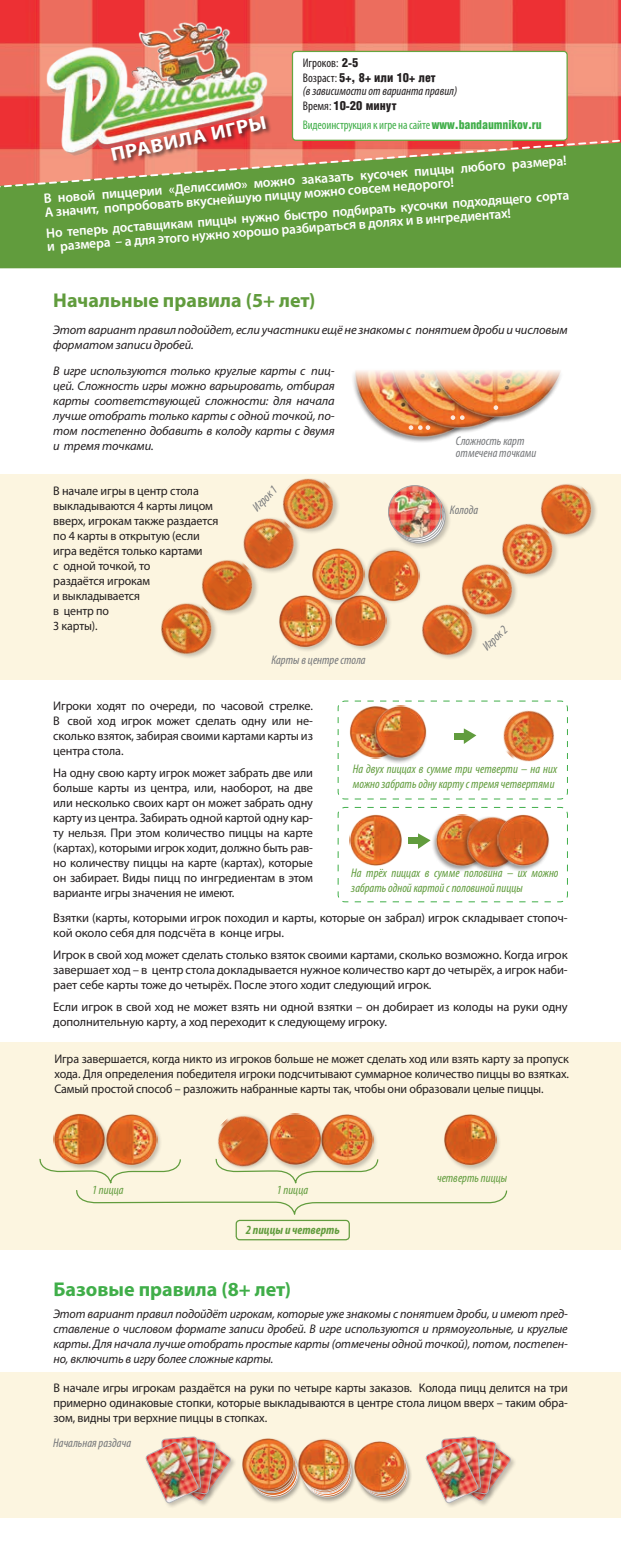
<style>
.page{position:relative;width:621px;height:1560px;background:#fff}
.page>*{position:absolute;margin:0;border:0;box-sizing:border-box;transform-origin:0 0}
.t1{font:700 20px "Myriad Pro";color:#619c3d}
.t2{font:700 20px "Myriad Pro";color:#40ae49}
.t3{font:700 19.12px "Myriad Pro";color:#fff;scale:1.1 1}
.t4{font:600 13.75px/14px "Myriad Pro";color:#fff}
.t5{font:12.5px/15px "Myriad Pro";letter-spacing:-.01em;color:#231f20;text-align:justify}
.t6{font:italic 12.5px/15px "Myriad Pro";letter-spacing:-.01em;color:#231f20;text-align:justify}
.t7{font:12.5px/15px "Myriad Pro";letter-spacing:-.01em;color:#231f20;text-align:justify;scale:.96 1}
.t8{font:italic condensed 12.5px/15px "Myriad Pro";color:#619c3d}
.t9{font:italic condensed 12.5px/12.5px "Myriad Pro";color:#76787b}
.t10{font:condensed 12.5px "Myriad Pro";letter-spacing:-.01em;color:#40ae49}
.t11{font:900 12.5px "Helios Cond";color:#231f20}
.t12{font:italic condensed 12.5px "Myriad Pro";color:#231f20}
.t13{font:italic 700 condensed 12.5px "Myriad Pro";color:#619c3d}
.t14{font:condensed 12.5px "Myriad Pro";color:#231f20}
.s1{font-family:"Helios Cond";font-weight:900;font-stretch:normal}
.s2{font-family:"Myriad Pro";font-weight:400;font-stretch:condensed}
</style>
<div class="page">
<img style="left:0;top:0;width:620px;height:136px">
<img style="left:37px;top:0;width:240px;height:136px">
<div style="left:0;top:1371px;width:620px;height:146px;background:#fcf5e0"></div>
<div style="left:299px;top:1445px;width:56px;height:57px;background:#231f20;opacity:.25"></div>
<div style="left:246px;top:1445px;width:56px;height:57px;background:#231f20;opacity:.25"></div>
<div style="left:355px;top:1445px;width:56px;height:57px;background:#231f20;opacity:.25"></div>
<div style="left:0;top:474px;width:620px;height:205px;background:#fcf5e0"></div>
<div style="left:0;top:1041px;width:620px;height:208px;background:#fcf5e0"></div>
<img style="left:202px;top:560px;width:56px;height:55px">
<img style="left:232px;top:518px;width:67px;height:62px">
<img style="left:271px;top:478px;width:68px;height:62px">
<img style="left:541px;top:484px;width:56px;height:54px">
<img style="left:422px;top:604px;width:56px;height:55px">
<img style="left:450px;top:564px;width:67px;height:62px">
<img style="left:490px;top:511px;width:74px;height:74px">
<img style="left:161px;top:591px;width:63px;height:67px">
<div style="left:442px;top:1112px;width:58px;height:59px;background:#231f20;opacity:.25"></div>
<img style="left:443px;top:1113px;width:52px;height:52px">
<img style="left:53px;top:1113px;width:52px;height:44px">
<div style="left:105px;top:1112px;width:58px;height:59px;background:#231f20;opacity:.25"></div>
<div style="left:320px;top:1112px;width:58px;height:59px;background:#231f20;opacity:.25"></div>
<img style="left:326px;top:1113px;width:46px;height:44px">
<img style="left:218px;top:1115px;width:50px;height:42px">
<div style="left:268px;top:1113px;width:58px;height:57px;background:#231f20;opacity:.25"></div>
<div style="left:390px;top:488px;width:61px;height:61px;background:#231f20;opacity:.25"></div>
<img style="left:388px;top:485px;width:52px;height:53px">
<div style="left:388px;top:485px;width:53px;height:53px;border:1px solid #9d9fa2;border-radius:50%"></div>
<div style="left:0;top:190px;width:620px;height:78px;background:#619c3d"></div>
<svg style="left:215px;top:1157px;width:163px;height:25px"></svg>
<svg style="left:76px;top:1190px;width:431px;height:34px"></svg>
<svg style="left:39px;top:1157px;width:142px;height:25px"></svg>
<div style="left:235px;top:1219px;width:114px;height:21px;border:1px solid #619c3d;border-radius:4px"></div>
<div style="left:333px;top:593px;width:59px;height:59px;background:#231f20;opacity:.25"></div>
<img style="left:336px;top:604px;width:50px;height:42px">
<div style="left:278px;top:594px;width:58px;height:58px;background:#231f20;opacity:.25"></div>
<img style="left:278px;top:594px;width:53px;height:53px">
<div style="left:311px;top:547px;width:58px;height:58px;background:#231f20;opacity:.25"></div>
<img style="left:311px;top:547px;width:53px;height:53px">
<div style="left:364px;top:546px;width:58px;height:58px;background:#231f20;opacity:.25"></div>
<img style="left:367px;top:549px;width:52px;height:52px">
<svg style="left:337px;top:700px;width:230px;height:99px"></svg>
<svg style="left:337px;top:806px;width:230px;height:96px"></svg>
<div style="left:173px;top:1438px;width:64px;height:68px;background:#231f20;opacity:.25"></div>
<div style="left:452px;top:1438px;width:64px;height:68px;background:#231f20;opacity:.25"></div>
<div style="left:352px;top:1439px;width:58px;height:59px;background:#231f20;opacity:.25"></div>
<img style="left:354px;top:1440px;width:51px;height:52px">
<div style="left:145px;top:1440px;width:59px;height:68px;background:#231f20;opacity:.25"></div>
<img style="left:145px;top:1436px;width:86px;height:67px">
<div style="left:424px;top:1440px;width:60px;height:68px;background:#231f20;opacity:.25"></div>
<img style="left:424px;top:1436px;width:87px;height:67px">
<div style="left:110px;top:115px;width:162px;height:51px;background:#231f20;opacity:.75"></div>
<div style="left:292px;top:51px;width:274px;height:89px;background:#fff;border-radius:3px"></div>
<div style="left:291px;top:51px;width:276px;height:90px;border:1px solid #66a53f;border-radius:3px"></div>
<div style="left:350px;top:368px;width:142px;height:75px;background:#231f20;opacity:.49"></div>
<img style="left:351px;top:368px;width:141px;height:71px">
<div style="left:388px;top:368px;width:140px;height:66px;background:#231f20;opacity:.49"></div>
<img style="left:389px;top:369px;width:139px;height:60px">
<div style="left:429px;top:368px;width:135px;height:56px;background:#231f20;opacity:.49"></div>
<img style="left:427px;top:369px;width:137px;height:50px">
<svg style="left:493px;top:405px;width:5px;height:5px"></svg>
<svg style="left:450px;top:415px;width:14px;height:5px"></svg>
<svg style="left:408px;top:425px;width:22px;height:5px"></svg>
<div style="left:241px;top:1436px;width:58px;height:59px;background:#231f20;opacity:.25"></div>
<img style="left:241px;top:1437px;width:53px;height:52px">
<div style="left:296px;top:1437px;width:58px;height:58px;background:#231f20;opacity:.25"></div>
<img style="left:297px;top:1437px;width:52px;height:53px">
<svg style="left:0;top:136px;width:620px;height:54px;background:#a78d59"></svg>
<p class="t14" style="left:302px;top:56px;width:57px">Игроков: <span class="s1">2-5</span></p>
<p class="t11" style="left:302px;top:71px;width:134px"><span class="s2">Возраст:</span> 5+, 8+ или 10+ лет</p>
<p class="t12" style="left:302px;top:83px;width:156px">(в зависимости от варианта правил)</p>
<p class="t11" style="left:302px;top:98px;width:95px"><span class="s2">Время:</span> 10-20 минут</p>
<p class="t10" style="left:302px;top:117px;width:240px">Видеоинструкция к игре на сайте <span class="s1">www.bandaumnikov.ru</span></p>
<h2 class="t3" style="left:108px;top:142px;width:146px;rotate:-12deg">ПРАВИЛА ИГРЫ</h2>
<p class="t4" style="left:43px;top:190px;width:525px;rotate:-4deg">В новой пиццерии «Делиссимо» можно заказать кусочек пиццы любого размера!<br>А значит, попробовать вкуснейшую пиццу можно совсем недорого!</p>
<p class="t4" style="left:46px;top:225px;width:525px;rotate:-4deg">Но теперь доставщикам пиццы нужно быстро подбирать кусочки подходящего сорта и размера – а для этого нужно хорошо разбираться в долях и в ингредиентах!</p>
<h1 class="t1" style="left:53px;top:287px;width:263px">Начальные правила (5+ лет)</h1>
<p class="t6" style="left:53px;top:322px;width:515px">Этот вариант правил подойдет, если участники ещё не знакомы с понятием дроби и числовым форматом записи дробей.</p>
<p class="t6" style="left:53px;top:363px;width:283px">В игре используются только круглые карты с пиц&shy;цей. Сложность игры можно варьировать, отбирая карты соответствующей сложности: для начала лучше отобрать только карты с одной точкой, по&shy;том постепенно добавить в колоду карты с двумя и тремя точками.</p>
<p class="t5" style="left:53px;top:483px;width:167px;text-align:left">В начале игры в центр стола выкладываются 4 карты лицом вверх, игрокам также раздается по 4 карты в открытую (если игра ведётся только картами<br>с одной точкой, то<br>раздаётся игрокам<br>и выкладывается<br>в центр по<br>3 карты).</p>
<p class="t9" style="left:250px;top:504px;width:31px;rotate:-45deg">Игрок 1</p>
<p class="t9" style="left:271px;top:653px;width:96px">Карты в центре стола</p>
<p class="t9" style="left:455px;top:434px;width:82px">Сложность карт отмечена точками</p>
<p class="t9" style="left:449px;top:504px;width:30px">Колода</p>
<p class="t9" style="left:479px;top:644px;width:31px;rotate:-45deg">Игрок 2</p>
<p class="t5" style="left:53px;top:698px;width:261px">Игроки ходят по очереди, по часовой стрелке.<br>В свой ход игрок может сделать одну или не&shy;сколько взяток, забирая своими картами карты из центра стола.</p>
<p class="t5" style="left:53px;top:765px;width:261px">На одну свою карту игрок может забрать две или больше карты из центра, или, наоборот, на две или несколько своих карт он может забрать одну карту из центра. Забирать одной картой одну кар&shy;ту нельзя. При этом количество пиццы на карте (картах), которыми игрок ходит, должно быть рав&shy;но количеству пиццы на карте (картах), которые он забирает. Виды пицц по ингредиентам в этом варианте игры значения не имеют.</p>
<p class="t8" style="left:352px;top:761px;width:206px">На двух пиццах в сумме три четверти – на них можно забрать одну карту с тремя четвертями</p>
<p class="t8" style="left:351px;top:865px;width:208px">На трёх пиццах в сумме половина – их можно забрать одной картой с половиной пиццы</p>
<p class="t5" style="left:53px;top:910px;width:515px">Взятки (карты, которыми игрок походил и карты, которые он забрал) игрок складывает стопоч&shy;кой около себя для подсчёта в конце игры.</p>
<p class="t5" style="left:53px;top:947px;width:515px">Игрок в свой ход может сделать столько взяток своими картами, сколько возможно. Когда игрок завершает ход – в центр стола докладывается нужное количество карт до четырёх, а игрок наби&shy;рает себе карты тоже до четырёх. После этого ходит следующий игрок.</p>
<p class="t5" style="left:53px;top:999px;width:515px">Если игрок в свой ход не может взять ни одной взятки – он добирает из колоды на руки одну дополнительную карту, а ход переходит к следующему игроку.</p>
<p class="t7" style="left:54px;top:1051px;width:537px">Игра завершается, когда никто из игроков больше не может сделать ход или взять карту за пропуск хода. Для определения победителя игроки подсчитывают суммарное количество пиццы во взятках.<br>Самый простой способ – разложить набранные карты так, чтобы они образовали целые пиццы.</p>
<p class="t8" style="left:92px;top:1182px;width:33px">1 пицца</p>
<p class="t8" style="left:276px;top:1182px;width:33px">1 пицца</p>
<p class="t13" style="left:245px;top:1221px;width:95px">2 пиццы и четверть</p>
<p class="t8" style="left:436px;top:1169px;width:72px">четверть пиццы</p>
<h1 class="t2" style="left:53px;top:1275px;width:239px">Базовые правила (8+ лет)</h1>
<p class="t6" style="left:53px;top:1305px;width:515px">Этот вариант правил подойдёт игрокам, которые уже знакомы с понятием дроби, и имеют пред&shy;ставление о числовом формате записи дробей. В игре используются и прямоугольные, и круглые карты. Для начала лучше отобрать простые карты (отмечены одной точкой), потом, постепен&shy;но, включить в игру более сложные карты.</p>
<p class="t5" style="left:53px;top:1379px;width:515px">В начале игры игрокам раздаётся на руки по четыре карты заказов. Колода пицц делится на три примерно одинаковые стопки, которые выкладываются в центре стола лицом вверх – таким обра&shy;зом, видны три верхние пиццы в стопках.</p>
<p class="t9" style="left:53px;top:1435px;width:79px">Начальная раздача</p>
</div>
